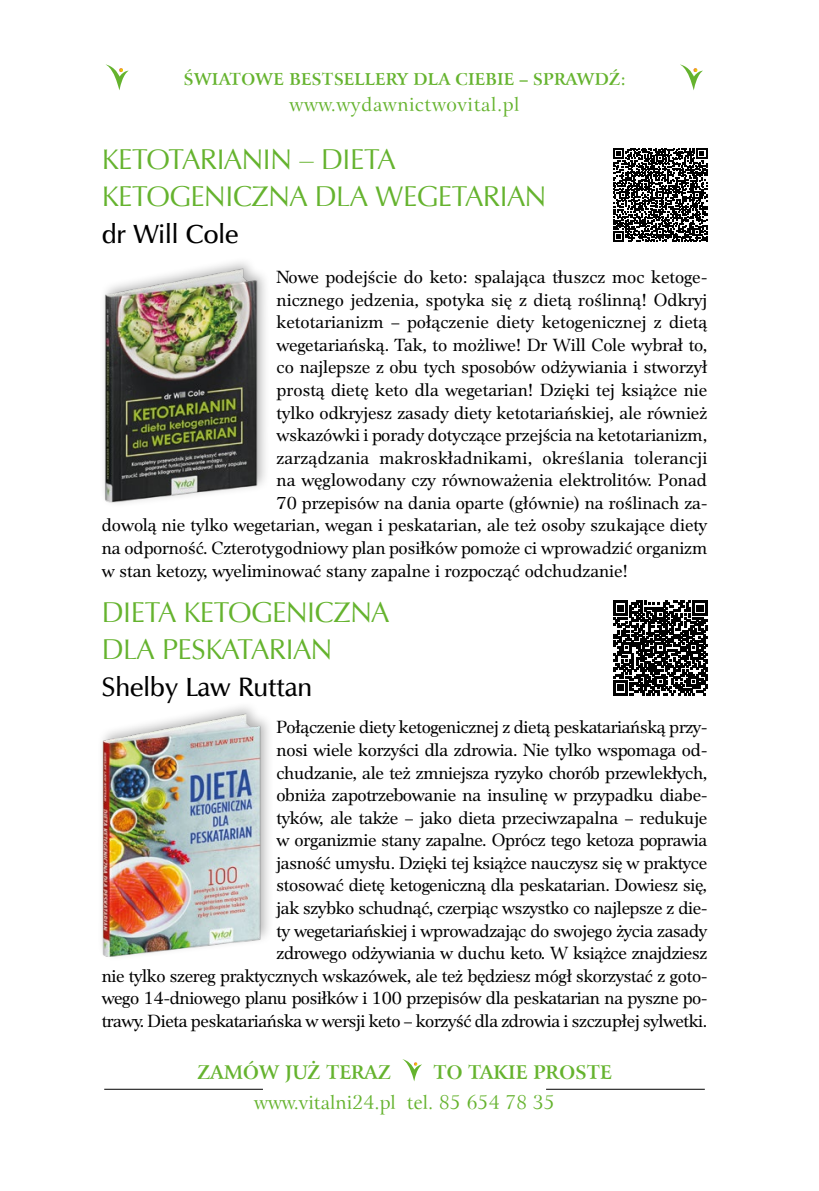
<style>
.page{position:relative;width:819px;height:1191px;background:#fff}
.page>*{position:absolute;margin:0;border:0;box-sizing:border-box;transform-origin:0 0}
.t1{font:28.7px/36.9px "Zapf Humnst EU";letter-spacing:-.01em;color:#65b32e}
.t2{font:26.6px "Zapf Humnst Dm EU";color:#000}
.t3{font:19.25px "Arrus EU";letter-spacing:.015em;color:#65b32e}
.t4{font:700 18.72px "Arrus EU";color:#65b32e}
.t5{font:18.55px/22.6px "Platea TTEFN";letter-spacing:-.01em;color:#000;text-align:right}
.t6{font:18.55px "Platea TTEFN";letter-spacing:.015em;color:#000}
.t7{font:700 16.45px "Arrus EU";letter-spacing:.01em;color:#65b32e}
</style>
<div class="page">
<div style="left:99px;top:256px;width:171px;height:252px;background:#000;opacity:.3"></div>
<img style="left:102px;top:258px;width:160px;height:248px">
<svg style="left:613px;top:148px;width:94px;height:94px"></svg>
<div style="left:97px;top:700px;width:177px;height:262px;background:#000;opacity:.3"></div>
<img style="left:102px;top:713px;width:160px;height:243px">
<svg style="left:613px;top:601px;width:94px;height:94px"></svg>
<svg style="left:402px;top:1059px;width:20px;height:22px"></svg>
<hr style="left:104px;top:1089px;width:159px;height:1px;background:#000">
<hr style="left:546px;top:1089px;width:158px;height:1px;background:#000">
<svg style="left:106px;top:64px;width:23px;height:26px"></svg>
<svg style="left:680px;top:64px;width:23px;height:26px"></svg>
<p class="t7" style="left:183px;top:69px;width:443px">ŚWIATOWE BESTSELLERY DLA CIEBIE – SPRAWDŹ:</p>
<p class="t3" style="left:289px;top:93px;width:231px">www.wydawnictwovital.pl</p>
<h1 class="t1" style="left:102px;top:141px;width:446px">KETOTARIANIN – DIETA<br>KETOGENICZNA DLA WEGETARIAN</h1>
<h2 class="t2" style="left:102px;top:217px;width:138px">dr Will Cole</h2>
<p class="t5" style="left:276px;top:266px;width:432px">Nowe podejście do keto: spalająca tłuszcz moc ketoge-</p>
<p class="t5" style="left:276px;top:288px;width:432px">nicznego jedzenia, spotyka się z dietą roślinną! Odkryj</p>
<p class="t5" style="left:276px;top:311px;width:432px">ketotarianizm – połączenie diety ketogenicznej z dietą</p>
<p class="t5" style="left:276px;top:334px;width:432px">wegetariańską. Tak, to możliwe! Dr Will Cole wybrał to,</p>
<p class="t5" style="left:276px;top:356px;width:432px">co najlepsze z obu tych sposobów odżywiania i stworzył</p>
<p class="t5" style="left:276px;top:379px;width:432px">prostą dietę keto dla wegetarian! Dzięki tej książce nie</p>
<p class="t5" style="left:276px;top:401px;width:432px">tylko odkryjesz zasady diety ketotariańskiej, ale również</p>
<p class="t5" style="left:276px;top:424px;width:432px">wskazówki i porady dotyczące przejścia na ketotarianizm,</p>
<p class="t6" style="left:276px;top:447px;width:432px">zarządzania makroskładnikami, określania tolerancji</p>
<p class="t5" style="left:276px;top:469px;width:432px">na węglowodany czy równoważenia elektrolitów. Ponad</p>
<p class="t5" style="left:276px;top:492px;width:432px">70 przepisów na dania oparte (głównie) na roślinach za-</p>
<p class="t5" style="left:102px;top:514px;width:607px">dowolą nie tylko wegetarian, wegan i peskatarian, ale też osoby szukające diety</p>
<p class="t5" style="left:102px;top:537px;width:607px">na odporność. Czterotygodniowy plan posiłków pomoże ci wprowadzić organizm</p>
<p class="t5" style="left:102px;top:559px;width:528px">w stan ketozy, wyeliminować stany zapalne i rozpocząć odchudzanie!</p>
<h1 class="t1" style="left:102px;top:594px;width:289px">DIETA KETOGENICZNA<br>DLA PESKATARIAN</h1>
<h2 class="t2" style="left:102px;top:670px;width:212px">Shelby Law Ruttan</h2>
<p class="t5" style="left:102px;top:716px;width:607px">Połączenie diety ketogenicznej z dietą peskatariańską przy-<br>nosi wiele korzyści dla zdrowia. Nie tylko wspomaga od-<br>chudzanie, ale też zmniejsza ryzyko chorób przewlekłych,<br>obniża zapotrzebowanie na insulinę w przypadku diabe-<br>tyków, ale także – jako dieta przeciwzapalna – redukuje<br>w organizmie stany zapalne. Oprócz tego ketoza poprawia<br>jasność umysłu. Dzięki tej książce nauczysz się w praktyce<br>stosować dietę ketogeniczną dla peskatarian. Dowiesz się,<br>jak szybko schudnąć, czerpiąc wszystko co najlepsze z die-<br>ty wegetariańskiej i wprowadzając do swojego życia zasady<br>zdrowego odżywiania w duchu keto. W książce znajdziesz<br>nie tylko szereg praktycznych wskazówek, ale też będziesz mógł skorzystać z goto&shy;wego 14-dniowego planu posiłków i 100 przepisów dla peskatarian na pyszne po&shy;trawy. Dieta peskatariańska w wersji keto – korzyść dla zdrowia i szczupłej sylwetki.</p>
<p class="t4" style="left:197px;top:1060px;width:195px">ZAMÓW JUŻ TERAZ</p>
<p class="t4" style="left:433px;top:1060px;width:180px">TO TAKIE PROSTE</p>
<p class="t3" style="left:254px;top:1090px;width:302px">www.vitalni24.pl tel. 85 654 78 35</p>
</div>
